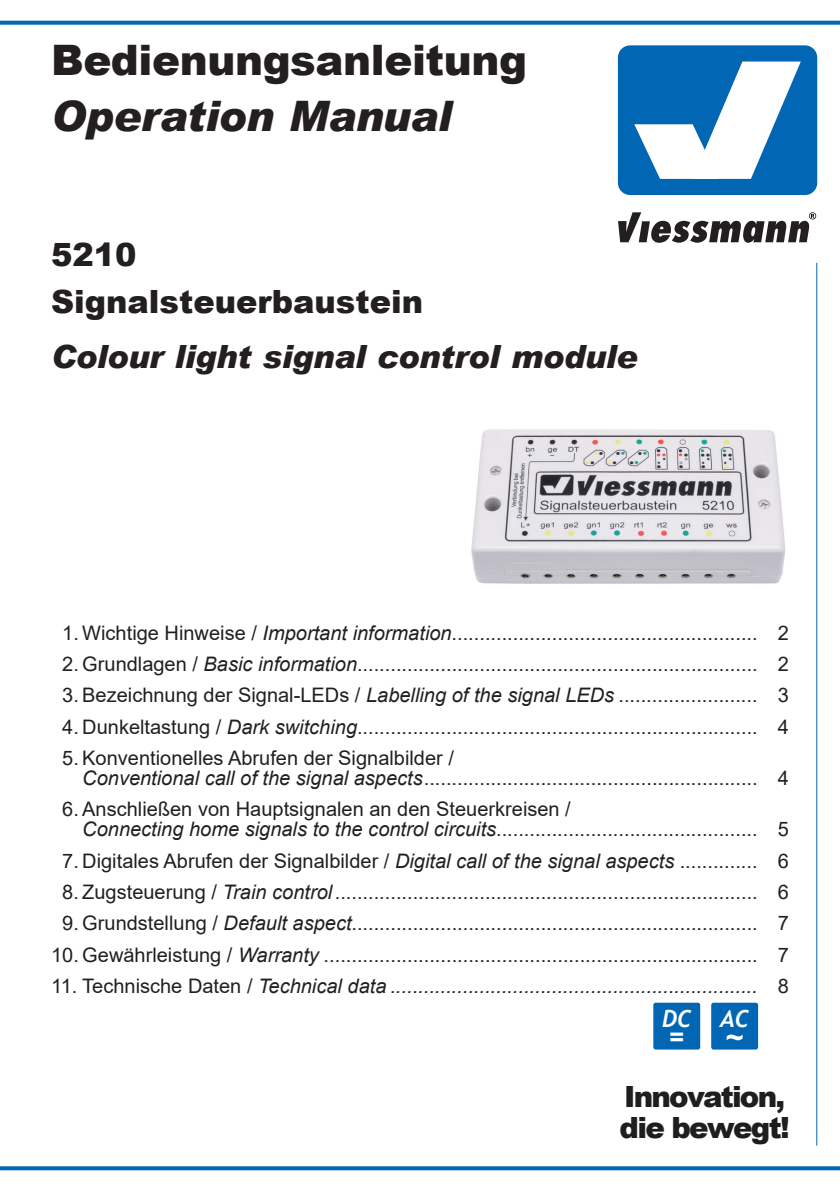
<style>
.page{position:relative;width:840px;height:1191px;background:#fff}
.page>*{position:absolute;margin:0;border:0;box-sizing:border-box;transform-origin:0 0}
.t1{font:900 42px "Arial";letter-spacing:-.01em;color:#231f20}
.t2{font:italic 900 42px "Arial";letter-spacing:-.01em;color:#231f20}
.t3{font:italic 900 32px "Arial";letter-spacing:-.01em;color:#231f20}
.t4{font:900 32px/47.4px "Arial";color:#231f20}
.t5{font:700 30.6px "Arial";color:#fff}
.t6{font:900 29.2px/31px "Arial";letter-spacing:-.06em;color:#201d1e}
.t7{font:700 25.2px "Arial";color:#fff}
.t8{font:italic 700 23.6px "Trebuchet";color:#fff}
.t9{font:20px/20px "Arial";color:#231f20}
.t10{font:italic 20px "Arial";color:#231f20}
.s1{font-style:italic}
.s2{font-style:normal}
</style>
<div class="page">
<svg style="left:0;top:1166px;width:839px;height:4px;fill:#0166b3"></svg>
<hr style="left:0;top:21px;width:839px;height:3px;background:#0166b3">
<hr style="left:815px;top:263px;width:1px;height:882px;background:#0166b3">
<div style="left:617px;top:45px;width:199px;height:150px;background:#0166b3;border-radius:12px"></div>
<svg style="left:634px;top:62px;width:166px;height:117px"></svg>
<svg style="left:618px;top:212px;width:197px;height:31px"></svg>
<img style="left:471px;top:429px;width:315px;height:155px">
<div style="left:710px;top:1002px;width:47px;height:47px;background:#0166b3;border-radius:2px"></div>
<div style="left:653px;top:1002px;width:46px;height:47px;background:#0166b3;border-radius:2px"></div>
<h1 class="t1" style="left:51px;top:30px;width:477px">Bedienungsanleitung</h1>
<h1 class="t2" style="left:51px;top:90px;width:402px">Operation Manual</h1>
<h2 class="t4" style="left:51px;top:229px;width:373px">5210<br>Signalsteuerbaustein</h2>
<h2 class="t3" style="left:51px;top:337px;width:587px">Colour light signal control module</h2>
<p class="t9" style="left:62px;top:622px;width:727px">1. Wichtige Hinweise / <span class="s1">Important information</span>....................................................... 2</p>
<p class="t9" style="left:62px;top:654px;width:727px">2. Grundlagen / <span class="s1">Basic information</span>........................................................................ 2</p>
<p class="t9" style="left:62px;top:685px;width:727px">3. Bezeichnung der Signal-LEDs / <span class="s1">Labelling of the signal LEDs</span> ......................... 3</p>
<p class="t9" style="left:62px;top:716px;width:727px">4. Dunkeltastung / <span class="s1">Dark switching</span>........................................................................ 4</p>
<p class="t9" style="left:82px;top:748px;width:707px;text-indent:-20px">5. Konventionelles Abrufen der Signalbilder /<br><span class="s1">Conventional call of the signal aspects</span>............................................................ 4</p>
<p class="t9" style="left:82px;top:799px;width:707px;text-indent:-20px">6. Anschließen von Hauptsignalen an den Steuerkreisen /<br><span class="s1">Connecting home signals to the control circuits</span>............................................... 5</p>
<p class="t9" style="left:62px;top:850px;width:727px">7. Digitales Abrufen der Signalbilder / <span class="s1">Digital call of the signal aspects</span> .............. 6</p>
<p class="t9" style="left:62px;top:882px;width:727px">8. Zugsteuerung / <span class="s1">Train control</span>............................................................................ 6</p>
<p class="t9" style="left:62px;top:913px;width:727px">9. Grundstellung / <span class="s1">Default aspect</span>......................................................................... 7</p>
<p class="t9" style="left:51px;top:944px;width:739px">10. Gewährleistung / <span class="s1">Warranty</span> .............................................................................. 7</p>
<p class="t10" style="left:51px;top:973px;width:739px"><span class="s2">11. Technische Daten /</span> Technical data .................................................................. <span class="s2">8</span></p>
<p class="t8" style="left:719px;top:1004px;width:30px">AC</p>
<h3 class="t5" style="left:725px;top:1015px;width:19px">~</h3>
<p class="t8" style="left:661px;top:1004px;width:31px">DC</p>
<p class="t7" style="left:669px;top:1019px;width:16px">=</p>
<h3 class="t6" style="left:619px;top:1080px;width:171px">Innovation, die bewegt!</h3>
</div>
